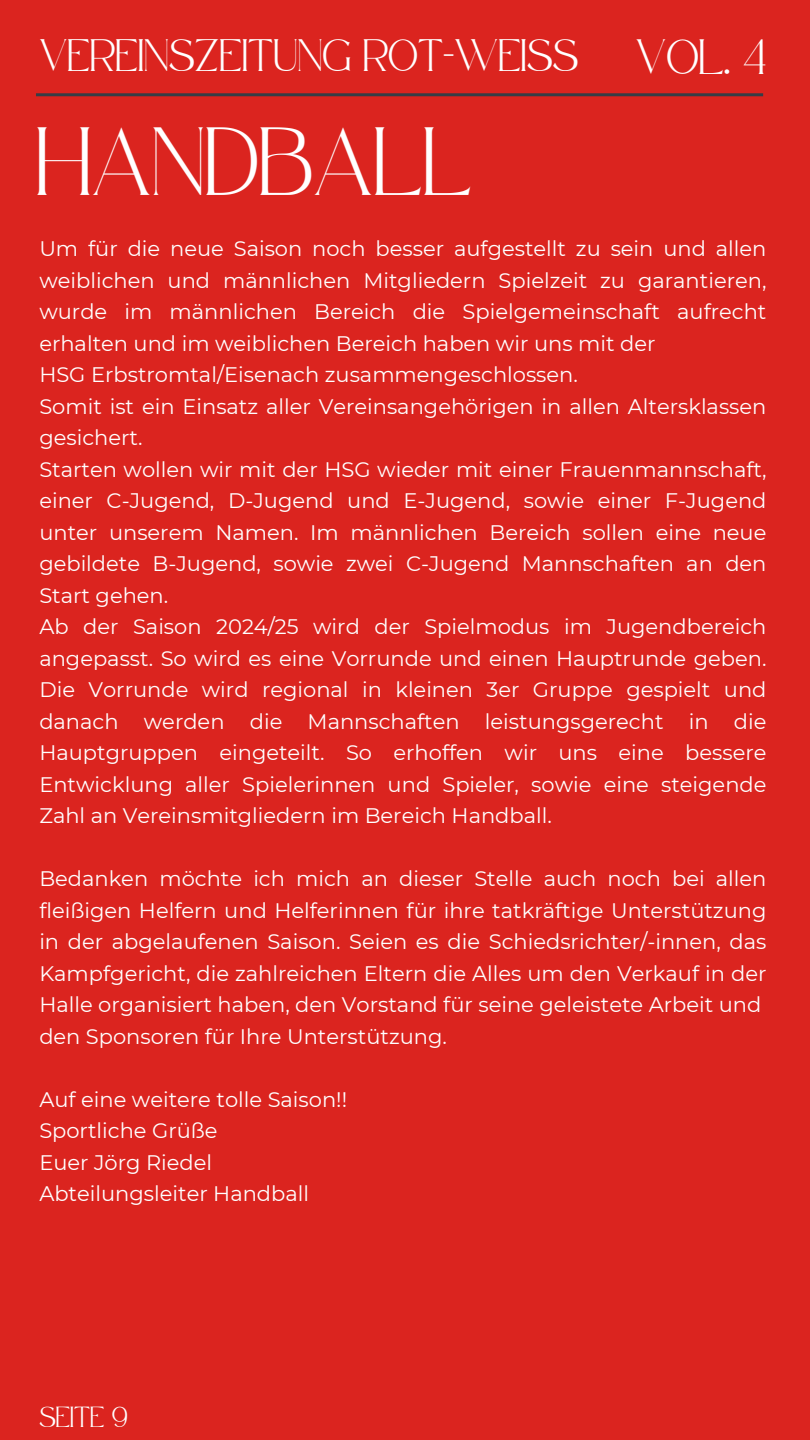
<style>
.page{position:relative;width:810px;height:1440px;background:#db241f}
.page>*{position:absolute;margin:0;border:0;box-sizing:border-box;transform-origin:0 0}
.t1{font:47.2px "Safira March";color:#fff}
.t2{font:24.2px "Safira March";color:#fff}
.t3{font:22.2px "Safira March";color:#fff}
.t4{font:21px/31.5px "Montserrat";color:#fff}
.t5{font:14.2px "Safira March";color:#fff}
</style>
<div class="page">
<hr style="left:36px;top:93px;width:727px;height:3px;background:#363d46">
<p class="t3" style="left:39px;top:51px;width:541px">VEREINSZEITUNG ROT-WEISS</p>
<h3 class="t2" style="left:636px;top:52px;width:132px">VOL. 4</h3>
<h3 class="t1" style="left:36px;top:151px;width:438px">HANDBALL</h3>
<h2 class="t4" style="left:39px;top:233px;width:729px">Um für die neue Saison noch besser aufgestellt zu sein und allen weiblichen und männlichen Mitgliedern Spielzeit zu garantieren, wurde im männlichen Bereich die Spielgemeinschaft aufrecht erhalten und im weiblichen Bereich haben wir uns mit der<br>HSG Erbstromtal/Eisenach zusammengeschlossen.<br>Somit ist ein Einsatz aller Vereinsangehörigen in allen Altersklassen gesichert.<br>Starten wollen wir mit der HSG wieder mit einer Frauenmannschaft, einer C-Jugend, D-Jugend und E-Jugend, sowie einer F-Jugend unter unserem Namen. Im männlichen Bereich sollen eine neue gebildete B-Jugend, sowie zwei C-Jugend Mannschaften an den Start gehen.<br>Ab der Saison 2024/25 wird der Spielmodus im Jugendbereich angepasst. So wird es eine Vorrunde und einen Hauptrunde geben.<br>Die Vorrunde wird regional in kleinen 3er Gruppe gespielt und danach werden die Mannschaften leistungsgerecht in die Hauptgruppen eingeteilt. So erhoffen wir uns eine bessere Entwicklung aller Spielerinnen und Spieler, sowie eine steigende Zahl an Vereinsmitgliedern im Bereich Handball.</h2>
<h1 class="t4" style="left:39px;top:863px;width:729px">Bedanken möchte ich mich an dieser Stelle auch noch bei allen fleißigen Helfern und Helferinnen für ihre tatkräftige Unterstützung in der abgelaufenen Saison. Seien es die Schiedsrichter/-innen, das Kampfgericht, die zahlreichen Eltern die Alles um den Verkauf in der Halle organisiert haben, den Vorstand für seine geleistete Arbeit und den Sponsoren für Ihre Unterstützung.</h1>
<h3 class="t4" style="left:39px;top:1083px;width:309px">Auf eine weitere tolle Saison!!<br>Sportliche Grüße<br>Euer Jörg Riedel<br>Abteilungsleiter Handball</h3>
<p class="t5" style="left:39px;top:1414px;width:90px">SEITE 9</p>
</div>
